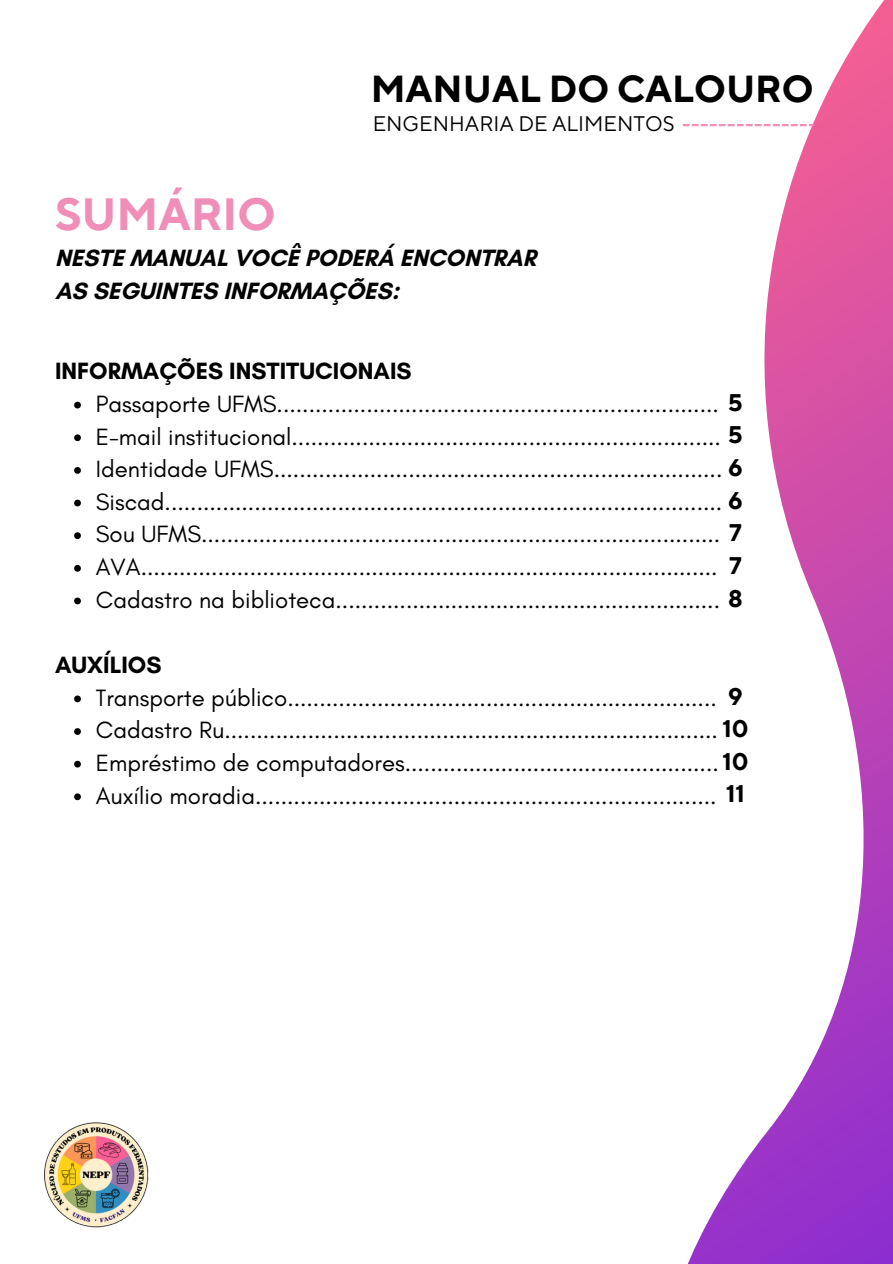
<style>
.page{position:relative;width:893px;height:1264px;background:#fff}
.page>*{position:absolute;margin:0;border:0;box-sizing:border-box;transform-origin:0 0}
.t1{font:700 45px "TT Norms Pro";color:#f08eb7}
.t2{font:700 37.5px "TT Norms Pro";color:#000}
.t3{font:24px/32.7px "Glacial Indifference";color:#000}
.t4{font:700 24px/32.7px "Glacial Indifference";color:#000}
.t5{font:700 24px "TT Norms Pro";color:#000}
.t6{font:21px "TT Norms Pro";color:#000}
.s1{font-weight:700}
.s2{font-family:"TT Norms Pro";font-weight:700}
</style>
<div class="page">
<svg style="left:683px;top:0;width:209px;height:1263px"></svg>
<svg style="left:682px;top:124px;width:131px;height:2px"></svg>
<img style="left:43px;top:1120px;width:108px;height:107px;border-radius:50%">
<svg style="left:74px;top:402px;width:7px;height:6px"></svg>
<svg style="left:74px;top:434px;width:7px;height:7px"></svg>
<svg style="left:74px;top:467px;width:7px;height:7px"></svg>
<svg style="left:74px;top:499px;width:7px;height:7px"></svg>
<svg style="left:74px;top:532px;width:7px;height:7px"></svg>
<svg style="left:74px;top:565px;width:7px;height:6px"></svg>
<svg style="left:74px;top:597px;width:7px;height:7px"></svg>
<svg style="left:74px;top:695px;width:7px;height:7px"></svg>
<svg style="left:74px;top:728px;width:7px;height:7px"></svg>
<svg style="left:74px;top:760px;width:7px;height:7px"></svg>
<svg style="left:74px;top:793px;width:7px;height:7px"></svg>
<p class="t2" style="left:371px;top:66px;width:444px">MANUAL DO CALOURO</p>
<p class="t1" style="left:55px;top:187px;width:222px">SUMÁRIO</p>
<h2 class="t6" style="left:373px;top:111px;width:303px">ENGENHARIA DE ALIMENTOS</h2>
<p class="t4" style="left:55px;top:241px;width:482px">NESTE MANUAL VOCÊ PODERÁ ENCONTRAR<br>AS SEGUINTES INFORMAÇÕES:</p>
<p class="t3" style="left:96px;top:354px;width:648px;text-indent:-41px"><span class="s1">INFORMAÇÕES INSTITUCIONAIS<br></span>Passaporte UFMS..................................................................... <span class="s2">5<br></span>E-mail institucional................................................................... <span class="s2">5<br></span>Identidade UFMS...................................................................... <span class="s2">6<br></span>Siscad....................................................................................... <span class="s2">6<br></span>Sou UFMS................................................................................. <span class="s2">7<br></span>AVA..........................................................................................<br>Cadastro na biblioteca............................................................ <span class="s2">8</span></p>
<h3 class="t5" style="left:729px;top:551px;width:14px">7</h3>
<p class="t4" style="left:55px;top:648px;width:108px">AUXÍLIOS</p>
<p class="t3" style="left:96px;top:681px;width:654px">Transporte público...................................................................<br>Cadastro Ru............................................................................. <span class="s2">10<br></span>Empréstimo de computadores.................................................<span class="s2">10<br></span>Auxílio moradia........................................................................ <span class="s2">11</span></p>
<h3 class="t5" style="left:728px;top:681px;width:16px">9</h3>
</div>
